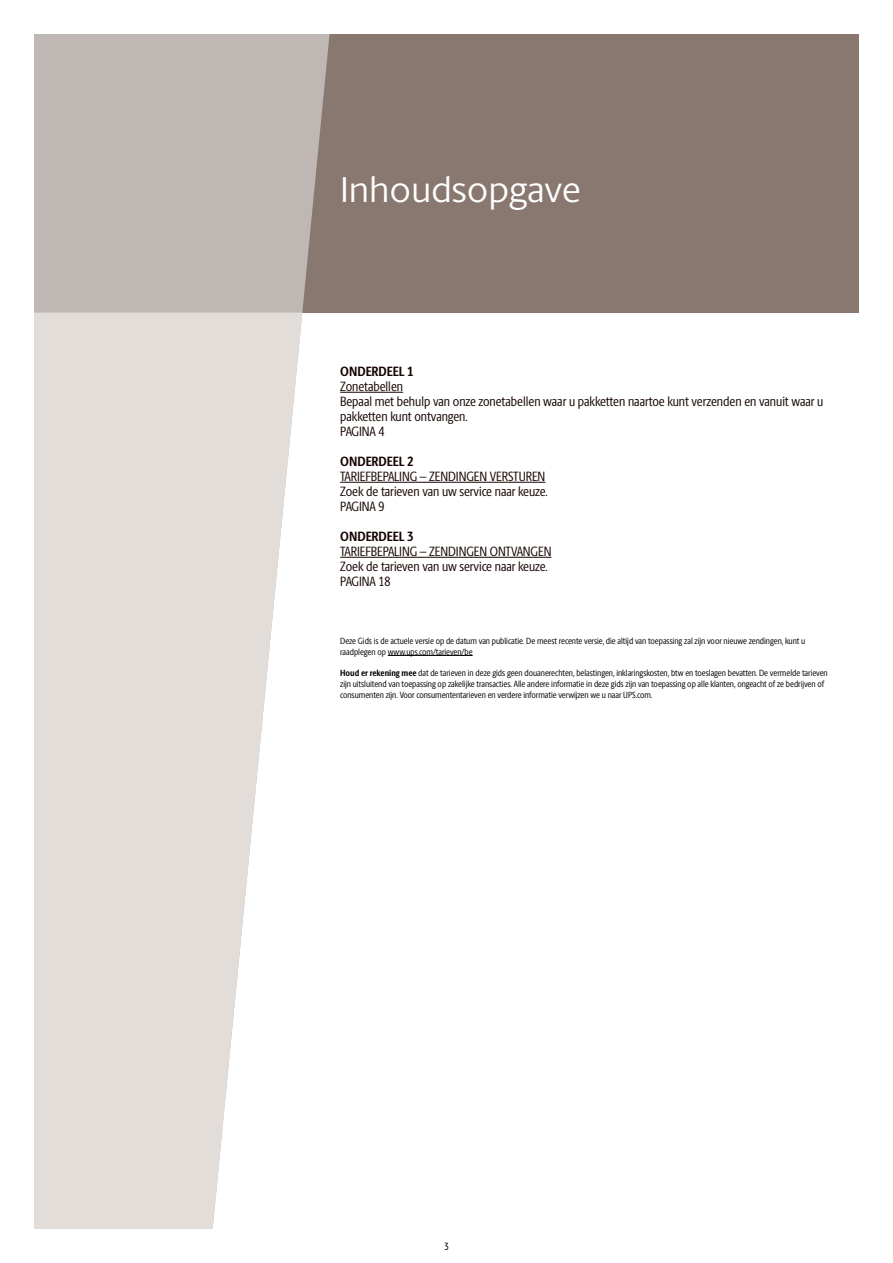
<style>
.page{position:relative;width:893px;height:1263px;background:#fff}
.page>*{position:absolute;margin:0;border:0;box-sizing:border-box;transform-origin:0 0}
.t1{font:36px "UPS Berlingske Sans";letter-spacing:-.01em;color:#fff}
.t2{font:13.5px/15px "UPS Berlingske Sans Cn";color:#150400}
.t3{font:700 13.5px "UPS Berlingske Sans Cn";color:#150400}
.t4{font:10.5px "UPS Berlingske Sans Cn";color:#000}
.t5{font:9px/10.8px "UPS Berlingske Sans Cn";color:#000}
.s1{font-weight:700}
</style>
<div class="page">
<div style="left:34px;top:34px;width:825px;height:279px;background:#897870"></div>
<div style="left:34px;top:34px;width:296px;height:281px;background:#beb7b3"></div>
<svg style="left:34px;top:313px;width:268px;height:916px;fill:#e2ddd9"></svg>
<hr style="left:340px;top:392px;width:63px;height:1px;background:#150400">
<hr style="left:340px;top:482px;width:205px;height:1px;background:#150400">
<hr style="left:340px;top:557px;width:211px;height:1px;background:#150400">
<hr style="left:388px;top:655px;width:85px;height:1px;background:#000">
<h1 class="t1" style="left:340px;top:164px;width:242px">Inhoudsopgave</h1>
<h2 class="t3" style="left:340px;top:361px;width:75px">ONDERDEEL 1</h2>
<h2 class="t2" style="left:340px;top:378px;width:485px">Zonetabellen<br>Bepaal met behulp van onze zonetabellen waar u pakketten naartoe kunt verzenden en vanuit waar u pakketten kunt ontvangen.<br>PAGINA 4</h2>
<h2 class="t3" style="left:340px;top:451px;width:75px">ONDERDEEL 2</h2>
<h2 class="t2" style="left:340px;top:468px;width:209px">TARIEFBEPALING – ZENDINGEN VERSTUREN<br>Zoek de tarieven van uw service naar keuze.<br>PAGINA 9</h2>
<h2 class="t3" style="left:340px;top:526px;width:75px">ONDERDEEL 3</h2>
<h2 class="t2" style="left:340px;top:543px;width:213px">TARIEFBEPALING – ZENDINGEN ONTVANGEN<br>Zoek de tarieven van uw service naar keuze.<br>PAGINA 18</h2>
<p class="t5" style="left:340px;top:635px;width:467px">Deze Gids is de actuele versie op de datum van publicatie. De meest recente versie, die altijd van toepassing zal zijn voor nieuwe zendingen, kunt u raadplegen op www.ups.com/tarieven/be</p>
<p class="t5" style="left:340px;top:667px;width:489px"><span class="s1">Houd er rekening mee</span> dat de tarieven in deze gids geen douanerechten, belastingen, inklaringskosten, btw en toeslagen bevatten. De vermelde tarieven zijn uitsluitend van toepassing op zakelijke transacties. Alle andere informatie in deze gids zijn van toepassing op alle klanten, ongeacht of ze bedrijven of consumenten zijn. Voor consumententarieven en verdere informatie verwijzen we u naar UPS.com.</p>
<p class="t4" style="left:444px;top:1239px;width:6px">3</p>
</div>
